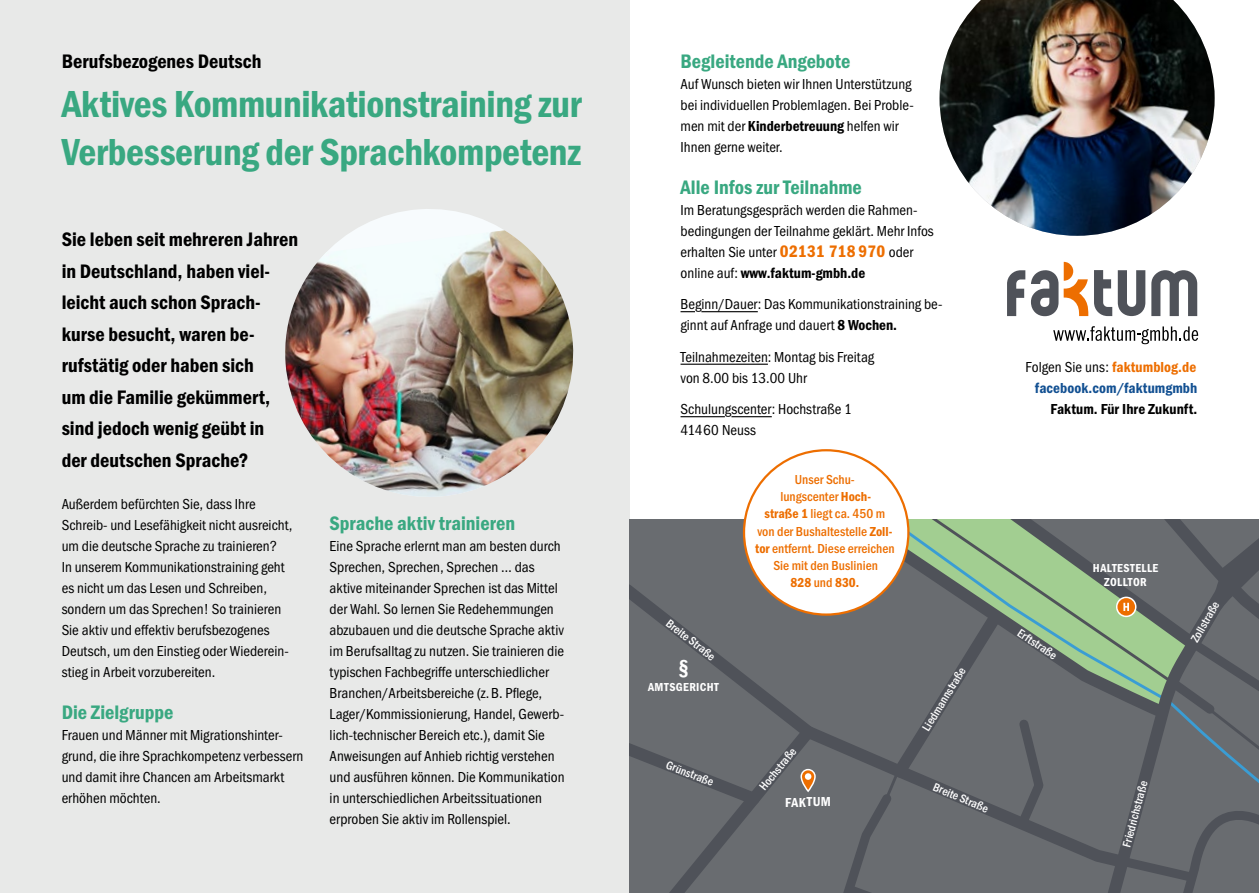
<style>
.page{position:relative;width:1259px;height:893px;background:#fff}
.page>*{position:absolute;margin:0;border:0;box-sizing:border-box;transform-origin:0 0}
.t1{font:39px/48.8px "Franklin Gothic URW Con Dem";letter-spacing:-.01em;color:#39a881}
.t2{font:21px "Franklin Gothic URW Con Dem";color:#fff}
.t3{font:20.25px/31.5px "Franklin Gothic URW Con Dem";color:#000}
.t4{font:20.25px "Franklin Gothic URW Con Dem";color:#39a881}
.t5{font:15px/21px "Franklin Gothic URW Cond";color:#000}
.t6{font:15px "Franklin Gothic URW Con Dem";letter-spacing:.005em;color:#000}
.t7{font:15px "Franklin Gothic URW Con Dem";letter-spacing:.005em;color:#125092}
.t8{font:500 13.5px/17.2px "Franklin Gothic URW Cond";color:#ed6e00;text-align:center}
.t9{font:13.5px "Franklin Gothic URW Con Dem";color:#ed6e00}
.t10{font:13.5px "Franklin Gothic URW Con Dem";letter-spacing:.03em;color:#fff}
.t11{font:500 12px "Franklin Gothic URW Con";color:#fff}
.t12{font:12px/13.5px "Franklin Gothic URW Con Dem";letter-spacing:.03em;color:#fff;text-align:center}
.s1{font-family:"Franklin Gothic URW Con Dem"}
.s2{font-family:"Franklin Gothic URW Con Dem";font-size:17.25px;color:#ed6e00}
.s3{font-family:"Franklin Gothic URW Cond"}
.s4{font-family:"Franklin Gothic URW Con Dem";font-weight:400}
.s5{font-family:"Franklin Gothic URW Cond";font-weight:500}
.s6{font-family:"Franklin Gothic URW Con Dem";color:#ed6e00}
</style>
<div class="page">
<div style="left:0;top:0;width:629px;height:893px;background:#e8e9e8"></div>
<svg style="left:680px;top:311px;width:15px;height:1px"></svg>
<hr style="left:701px;top:311px;width:57px;height:1px;background:#000">
<hr style="left:680px;top:364px;width:88px;height:1px;background:#000">
<hr style="left:680px;top:416px;width:45px;height:1px;background:#000">
<hr style="left:731px;top:416px;width:41px;height:1px;background:#000">
<svg style="left:1007px;top:270px;width:18px;height:46px"></svg>
<svg style="left:1151px;top:270px;width:46px;height:46px"></svg>
<svg style="left:1094px;top:270px;width:51px;height:46px"></svg>
<svg style="left:1031px;top:262px;width:57px;height:54px"></svg>
<svg style="left:1053px;top:326px;width:145px;height:18px"></svg>
<img style="left:939px;top:0;width:275px;height:236px">
<svg style="left:355px;top:209px;width:148px;height:21px;fill:#f7fbfd"></svg>
<img style="left:285px;top:230px;width:289px;height:266px">
<div style="left:629px;top:519px;width:630px;height:374px;background:#696c70"></div>
<svg style="left:1048px;top:828px;width:64px;height:65px"></svg>
<svg style="left:874px;top:519px;width:238px;height:165px"></svg>
<svg style="left:629px;top:600px;width:419px;height:293px"></svg>
<svg style="left:1112px;top:519px;width:147px;height:374px"></svg>
<div style="left:744px;top:450px;width:164px;height:165px;background:#fff;border-radius:50%"></div>
<h3 class="t3" style="left:62px;top:44px;width:201px">Berufsbezogenes Deutsch</h3>
<h1 class="t1" style="left:62px;top:77px;width:521px">Aktives Kommunikationstraining zur<br>Verbesserung der Sprachkompetenz</h1>
<h3 class="t3" style="left:62px;top:223px;width:238px">Sie leben seit mehreren Jahren in Deutschland, haben viel&shy;leicht auch schon Sprach&shy;kurse besucht, waren be&shy;rufstätig oder haben sich<br>um die Familie gekümmert, sind jedoch wenig geübt in<br>der deutschen Sprache?</h3>
<p class="t5" style="left:62px;top:492px;width:232px">Außerdem befürchten Sie, dass Ihre Schreib- und Lesefähigkeit nicht ausreicht, um die deutsche Sprache zu trainieren?<br>In unserem Kommunikationstraining geht es nicht um das Lesen und Schreiben, sondern um das Sprechen! So trainieren Sie aktiv und effektiv berufsbezogenes Deutsch, um den Einstieg oder Wiederein&shy;stieg in Arbeit vorzubereiten.</p>
<h3 class="t4" style="left:62px;top:698px;width:113px">Die Zielgruppe</h3>
<p class="t5" style="left:62px;top:723px;width:243px">Frauen und Männer mit Migrationshinter&shy;grund, die ihre Sprachkompetenz verbessern und damit ihre Chancen am Arbeitsmarkt erhöhen möchten.</p>
<h3 class="t4" style="left:330px;top:509px;width:187px">Sprache aktiv trainieren</h3>
<p class="t5" style="left:330px;top:534px;width:237px">Eine Sprache erlernt man am besten durch Sprechen, Sprechen, Sprechen … das aktive miteinander Sprechen ist das Mittel der Wahl. So lernen Sie Redehemmungen abzubauen und die deutsche Sprache aktiv im Berufsalltag zu nutzen. Sie trainieren die typischen Fachbegriffe unterschiedlicher Branchen/Arbeitsbereiche (z.B. Pflege, Lager/Kommissionierung, Handel, Gewerb&shy;lich-technischer Bereich etc.), damit Sie Anweisungen auf Anhieb richtig verstehen und ausführen können. Die Kommunikation in unterschiedlichen Arbeitssituationen erproben Sie aktiv im Rollenspiel.</p>
<h3 class="t4" style="left:680px;top:47px;width:171px">Begleitende Angebote</h3>
<p class="t5" style="left:680px;top:72px;width:235px">Auf Wunsch bieten wir Ihnen Unterstützung bei individuellen Problemlagen. Bei Proble&shy;men mit der <span class="s1">Kinderbetreuung</span> helfen wir Ihnen gerne weiter.</p>
<h3 class="t4" style="left:680px;top:173px;width:183px">Alle Infos zur Teilnahme</h3>
<p class="t5" style="left:680px;top:198px;width:255px">Im Beratungsgespräch werden die Rahmen&shy;bedingungen der Teilnahme geklärt. Mehr Infos erhalten Sie unter <span class="s2">02131 718 970</span> oder</p>
<p class="t6" style="left:680px;top:263px;width:186px"><span class="s3">online auf:</span> www.faktum-gmbh.de</p>
<p class="t5" style="left:680px;top:293px;width:263px">Beginn/Dauer: Das Kommunikationstraining be&shy;ginnt auf Anfrage und dauert <span class="s1">8 Wochen.</span></p>
<p class="t5" style="left:680px;top:345px;width:195px">Teilnahmezeiten: Montag bis Freitag von 8.00 bis 13.00 Uhr</p>
<p class="t5" style="left:680px;top:398px;width:173px">Schulungscenter: Hochstraße 1<br>41460 Neuss</p>
<p class="t11" style="left:672px;top:615px;width:60px;rotate:38deg">Breite Straße</p>
<h2 class="t2" style="left:678px;top:653px;width:12px">§</h2>
<p class="t12" style="left:648px;top:679px;width:72px">AMTSGERICHT</p>
<p class="t11" style="left:669px;top:757px;width:51px;rotate:21deg">Grünstraße</p>
<p class="t8" style="left:755px;top:470px;width:141px">Unser Schu-<br>lungscenter <span class="s4">Hoch-<br>straße 1</span> liegt ca. 450 m von der Bushaltestelle <span class="s4">Zoll&shy;tor</span> entfernt. Diese erreichen<br>Sie mit den Buslinien</p>
<p class="t9" style="left:790px;top:574px;width:70px">828 <span class="s5">und</span> 830.</p>
<p class="t11" style="left:755px;top:784px;width:53px;rotate:-51deg">Hochstraße</p>
<p class="t10" style="left:785px;top:793px;width:47px">FAKTUM</p>
<p class="t11" style="left:918px;top:726px;width:74px;rotate:-59deg">Liedmannstraße</p>
<p class="t11" style="left:937px;top:779px;width:60px;rotate:23deg">Breite Straße</p>
<p class="t5" style="left:1025px;top:356px;width:172px">Folgen Sie uns: <span class="s6">faktumblog.de</span></p>
<p class="t7" style="left:1035px;top:378px;width:164px">facebook.com/faktumgmbh</p>
<p class="t6" style="left:1050px;top:399px;width:148px">Faktum. Für Ihre Zukunft.</p>
<p class="t11" style="left:1023px;top:625px;width:47px;rotate:34deg">Erftstraße</p>
<p class="t12" style="left:1092px;top:561px;width:67px">HALTESTELLE<br>ZOLLTOR</p>
<p class="t11" style="left:1187px;top:637px;width:46px;rotate:-60deg">Zollstraße</p>
<p class="t11" style="left:1118px;top:844px;width:69px;rotate:-75deg">Friedrichstraße</p>
</div>
